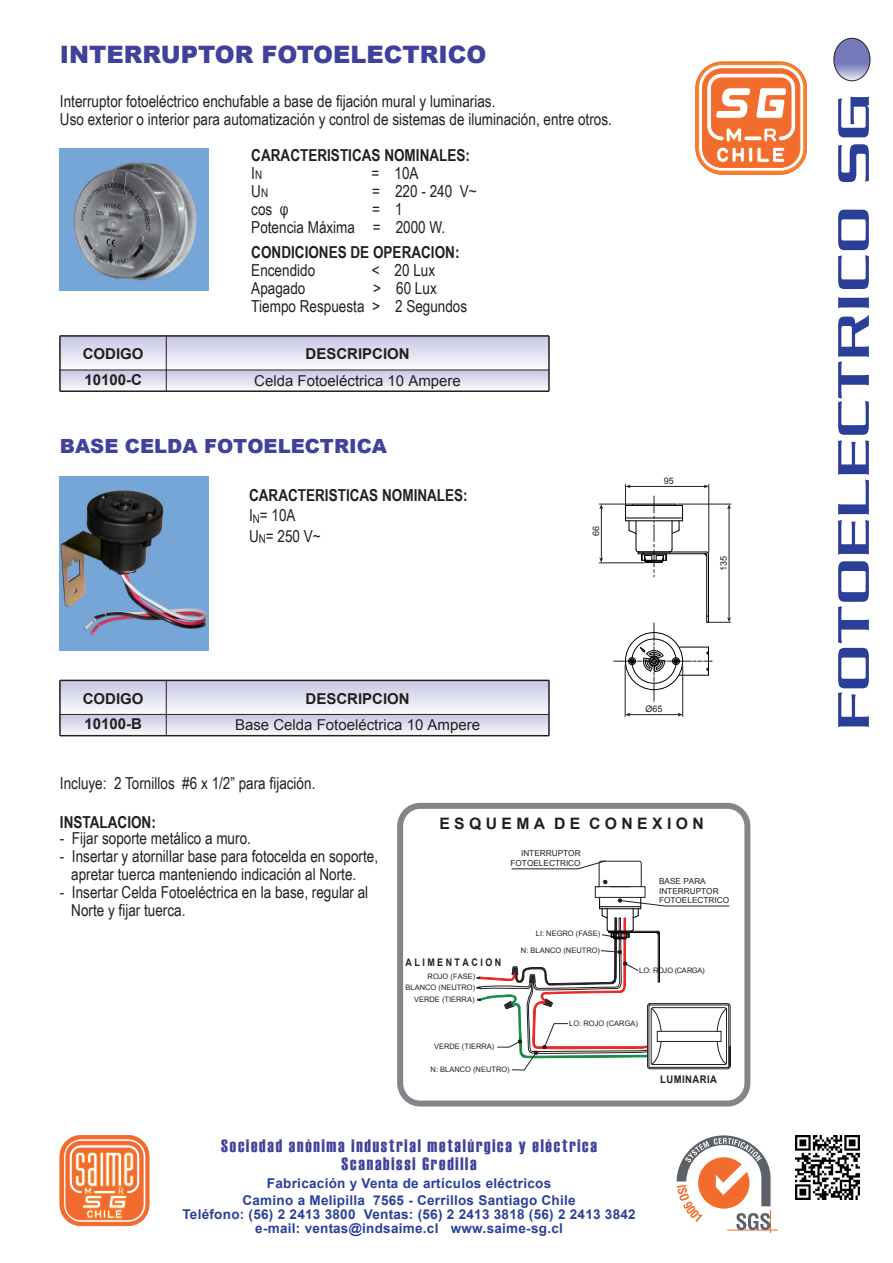
<style>
.page{position:relative;width:893px;height:1263px;background:#fff}
.page>*{position:absolute;margin:0;border:0;box-sizing:border-box;transform-origin:0 0}
.t1{font:48px "Chainlink Semi Bold Regular SWFTE";letter-spacing:.015em;color:#2b3f99;scale:1.4 1}
.t2{font:900 24px "Arial";color:#3f419b}
.t3{font:900 19.5px "Arial";color:#3f419b}
.t4{font:18px/18px "Haettenschweiler";letter-spacing:.1em;color:#3f419b;text-align:center}
.t5{font:16.5px/18px "Arial Narrow";color:#231f20}
.t6{font:700 16.5px/20.5px "Arial Narrow";color:#231f20}
.t7{font:700 15.75px "Arial";color:#231f20}
.t8{font:15px "Arial";color:#231f20}
.t9{font:700 15px/25.5px "Arial";color:#231f20}
.t10{font:700 13.5px/17px "Arial";letter-spacing:.02em;color:#2b3f99;text-align:center}
.t11{font:700 10.5px "Arial";letter-spacing:.05em;color:#231f20;scale:.85 1}
.t12{font:700 10.5px "Arial";letter-spacing:.05em;color:#231f20;scale:.9 1}
.t13{font:9px "Arial";color:#231f20}
.t14{font:8.25px/9.9px "Arial";color:#231f20;text-align:right}
.t15{font:7.5px "Arial";color:#231f20}
.t16{font:7.5px "Arial";letter-spacing:-.045em;color:#231f20}
.s1{font-weight:400}
.s2{font-weight:400;font-size:12px}
.s3{font-size:12px}
</style>
<div class="page">
<div style="left:696px;top:62px;width:111px;height:112px;background:#f4822b;border-radius:27px"></div>
<div style="left:696px;top:62px;width:111px;height:112px;border:1px solid #f26c2e;border-radius:27px"></div>
<svg style="left:699px;top:65px;width:105px;height:106px"></svg>
<div style="left:698px;top:65px;width:106px;height:106px;border:1px solid #f4822b;border-radius:23px"></div>
<div style="left:702px;top:69px;width:98px;height:98px;background:#f26c2e;border-radius:19px"></div>
<div style="left:702px;top:69px;width:98px;height:98px;border:1px solid #f26c2e;border-radius:19px"></div>
<svg style="left:706px;top:72px;width:90px;height:91px"></svg>
<img style="left:60px;top:149px;width:149px;height:142px">
<img style="left:60px;top:476px;width:149px;height:174px">
<svg style="left:61px;top:371px;width:487px;height:19px"></svg>
<div style="left:60px;top:336px;width:489px;height:34px;background:linear-gradient(to bottom,#c6c6e3,#fafafc)"></div>
<hr style="left:60px;top:335px;width:489px;height:2px;background:#231f20">
<hr style="left:60px;top:370px;width:489px;height:1px;background:#231f20">
<hr style="left:60px;top:390px;width:489px;height:2px;background:#231f20">
<hr style="left:548px;top:336px;width:2px;height:55px;background:#231f20">
<hr style="left:59px;top:336px;width:2px;height:55px;background:#231f20">
<hr style="left:166px;top:336px;width:1px;height:55px;background:#231f20">
<div style="left:397px;top:803px;width:353px;height:303px;border:6px solid #83858a;border-radius:20px"></div>
<div style="left:60px;top:714px;width:489px;height:22px;background:linear-gradient(to bottom,#c8c8e6,#f4f4f6)"></div>
<div style="left:60px;top:680px;width:489px;height:34px;background:linear-gradient(to bottom,#c6c5e3,#f9f9fc)"></div>
<hr style="left:60px;top:680px;width:489px;height:1px;background:#231f20">
<hr style="left:60px;top:714px;width:489px;height:1px;background:#231f20">
<hr style="left:60px;top:735px;width:489px;height:1px;background:#231f20">
<hr style="left:548px;top:680px;width:2px;height:56px;background:#231f20">
<hr style="left:59px;top:680px;width:2px;height:56px;background:#231f20">
<hr style="left:166px;top:680px;width:1px;height:56px;background:#231f20">
<svg style="left:834px;top:38px;width:36px;height:43px"></svg>
<div style="left:834px;top:38px;width:36px;height:43px;border:1px solid #231f20;border-radius:50%"></div>
<img style="left:796px;top:1135px;width:63px;height:64px">
<hr style="left:727px;top:1230px;width:51px;height:1px;background:#f26c2e">
<svg style="left:676px;top:1135px;width:95px;height:98px"></svg>
<svg style="left:60px;top:1135px;width:89px;height:91px"></svg>
<hr style="left:708px;top:484px;width:1px;height:68px;background:#231f20">
<hr style="left:629px;top:486px;width:76px;height:1px;background:#231f20">
<svg style="left:704px;top:484px;width:5px;height:4px"></svg>
<hr style="left:677px;top:504px;width:54px;height:1px;background:#231f20">
<hr style="left:729px;top:508px;width:1px;height:111px;background:#231f20">
<svg style="left:727px;top:504px;width:4px;height:5px"></svg>
<hr style="left:599px;top:563px;width:45px;height:1px;background:#231f20">
<hr style="left:599px;top:504px;width:32px;height:1px;background:#231f20">
<hr style="left:601px;top:507px;width:1px;height:53px;background:#231f20">
<svg style="left:599px;top:557px;width:4px;height:6px"></svg>
<svg style="left:599px;top:504px;width:4px;height:5px"></svg>
<hr style="left:682px;top:666px;width:1px;height:51px;background:#231f20">
<hr style="left:625px;top:665px;width:1px;height:52px;background:#231f20">
<hr style="left:628px;top:714px;width:51px;height:1px;background:#231f20">
<svg style="left:625px;top:713px;width:5px;height:4px"></svg>
<svg style="left:678px;top:713px;width:5px;height:4px"></svg>
<hr style="left:708px;top:554px;width:1px;height:68px;background:#000">
<hr style="left:638px;top:552px;width:68px;height:1px;background:#000">
<hr style="left:706px;top:554px;width:1px;height:68px;background:#000">
<hr style="left:638px;top:553px;width:68px;height:1px;background:#000">
<svg style="left:625px;top:484px;width:58px;height:93px"></svg>
<svg style="left:704px;top:551px;width:5px;height:6px"></svg>
<svg style="left:613px;top:616px;width:118px;height:86px"></svg>
<svg style="left:477px;top:860px;width:253px;height:210px"></svg>
<h2 class="t2" style="left:60px;top:37px;width:428px">INTERRUPTOR FOTOELECTRICO</h2>
<p class="t5" style="left:60px;top:91px;width:553px">Interruptor fotoeléctrico enchufable a base de fijación mural y luminarias.<br>Uso exterior o interior para automatización y control de sistemas de iluminación, entre otros.</p>
<p class="t6" style="left:251px;top:145px;width:220px;line-height:18px">CARACTERISTICAS NOMINALES:<br><span class="s1">I</span><span class="s2">N</span></p>
<p class="t5" style="left:372px;top:163px;width:49px">= 10A</p>
<p class="t5" style="left:251px;top:181px;width:18px">U<span class="s3">N</span></p>
<p class="t5" style="left:372px;top:181px;width:106px">= 220 - 240 V~</p>
<p class="t5" style="left:251px;top:199px;width:39px">cos φ</p>
<p class="t5" style="left:251px;top:199px;width:196px;text-indent:121px">= 1<br>Potencia Máxima = 2000 W.</p>
<p class="t6" style="left:251px;top:241px;width:210px">CONDICIONES DE OPERACION:</p>
<p class="t5" style="left:251px;top:261px;width:65px">Encendido</p>
<p class="t5" style="left:372px;top:261px;width:65px">&lt; 20 Lux</p>
<p class="t5" style="left:251px;top:279px;width:56px">Apagado</p>
<p class="t5" style="left:251px;top:279px;width:217px;text-indent:122px">&gt; 60 Lux<br>Tiempo Respuesta &gt; 2 Segundos</p>
<p class="t9" style="left:83px;top:342px;width:62px">CODIGO<br>10100-C</p>
<p class="t9" style="left:305px;top:342px;width:106px">DESCRIPCION</p>
<p class="t8" style="left:254px;top:371px;width:208px">Celda Fotoeléctrica 10 Ampere</p>
<p class="t3" style="left:60px;top:431px;width:329px">BASE CELDA FOTOELECTRICA</p>
<p class="t6" style="left:249px;top:484px;width:220px">CARACTERISTICAS NOMINALES:<br><span class="s1">I</span><sub>N</sub><span class="s1">= 10A<br>U</span><sub>N</sub><span class="s1">= 250 V~</span></p>
<p class="t9" style="left:83px;top:686px;width:62px">CODIGO<br>10100-B</p>
<p class="t9" style="left:305px;top:686px;width:106px">DESCRIPCION</p>
<p class="t8" style="left:235px;top:715px;width:247px">Base Celda Fotoeléctrica 10 Ampere</p>
<p class="t5" style="left:60px;top:774px;width:257px">Incluye: 2 Tornillos #6 x 1/2” para fijación.</p>
<p class="t13" style="left:590px;top:536px;width:12px;rotate:-90deg">66</p>
<p class="t13" style="left:664px;top:475px;width:12px">95</p>
<p class="t13" style="left:718px;top:571px;width:17px;rotate:-90deg">135</p>
<p class="t13" style="left:645px;top:703px;width:19px">Ø65</p>
<p class="t6" style="left:60px;top:811px;width:97px">INSTALACION:</p>
<p class="t5" style="left:60px;top:829px;width:192px">- Fijar soporte metálico a muro.</p>
<p class="t5" style="left:71px;top:847px;width:308px;text-indent:-11px">- Insertar y atornillar base para fotocelda en soporte, apretar tuerca manteniendo indicación al Norte.</p>
<p class="t5" style="left:71px;top:883px;width:299px;text-indent:-11px">- Insertar Celda Fotoeléctrica en la base, regular al<br>Norte y fijar tuerca.</p>
<p class="t7" style="left:439px;top:813px;width:266px">E S Q U E M A D E C O N E X I O N</p>
<p class="t14" style="left:510px;top:848px;width:72px">INTERRUPTOR<br>FOTOELECTRICO</p>
<p class="t14" style="left:659px;top:876px;width:72px;text-align:left">BASE PARA<br>INTERRUPTOR<br>FOTOELECTRICO</p>
<p class="t11" style="left:405px;top:955px;width:114px">A L I M E N T A C I O N</p>
<p class="t15" style="left:428px;top:971px;width:49px">ROJO (FASE)</p>
<p class="t15" style="left:414px;top:994px;width:62px">VERDE (TIERRA)</p>
<p class="t15" style="left:406px;top:982px;width:71px">BLANCO (NEUTRO)</p>
<p class="t15" style="left:434px;top:1041px;width:62px">VERDE (TIERRA)</p>
<p class="t15" style="left:536px;top:928px;width:66px">LI: NEGRO (FASE)</p>
<p class="t15" style="left:521px;top:945px;width:81px">N: BLANCO (NEUTRO)</p>
<p class="t16" style="left:639px;top:966px;width:67px">LO: ROJO (CARGA)</p>
<p class="t15" style="left:569px;top:1018px;width:70px">LO: ROJO (CARGA)</p>
<p class="t15" style="left:431px;top:1065px;width:81px">N: BLANCO (NEUTRO)</p>
<p class="t12" style="left:660px;top:1072px;width:65px">LUMINARIA</p>
<p class="t4" style="left:221px;top:1136px;width:377px">Sociedad anónima industrial metalúrgica y eléctrica<br>Scanabissi Gredilla</p>
<p class="t10" style="left:243px;top:1175px;width:335px">Fabricación y Venta de artículos eléctricos<br>Camino a Melipilla 7565 - Cerrillos Santiago Chile</p>
<p class="t10" style="left:182px;top:1208px;width:455px;line-height:14.1px">Teléfono: (56) 2 2413 3800 Ventas: (56) 2 2413 3818 (56) 2 2413 3842 e-mail: ventas@indsaime.cl www.saime-sg.cl</p>
<h1 class="t1" style="left:826px;top:729px;width:456px;rotate:-90deg">FOTOELECTRICO SG</h1>
</div>
